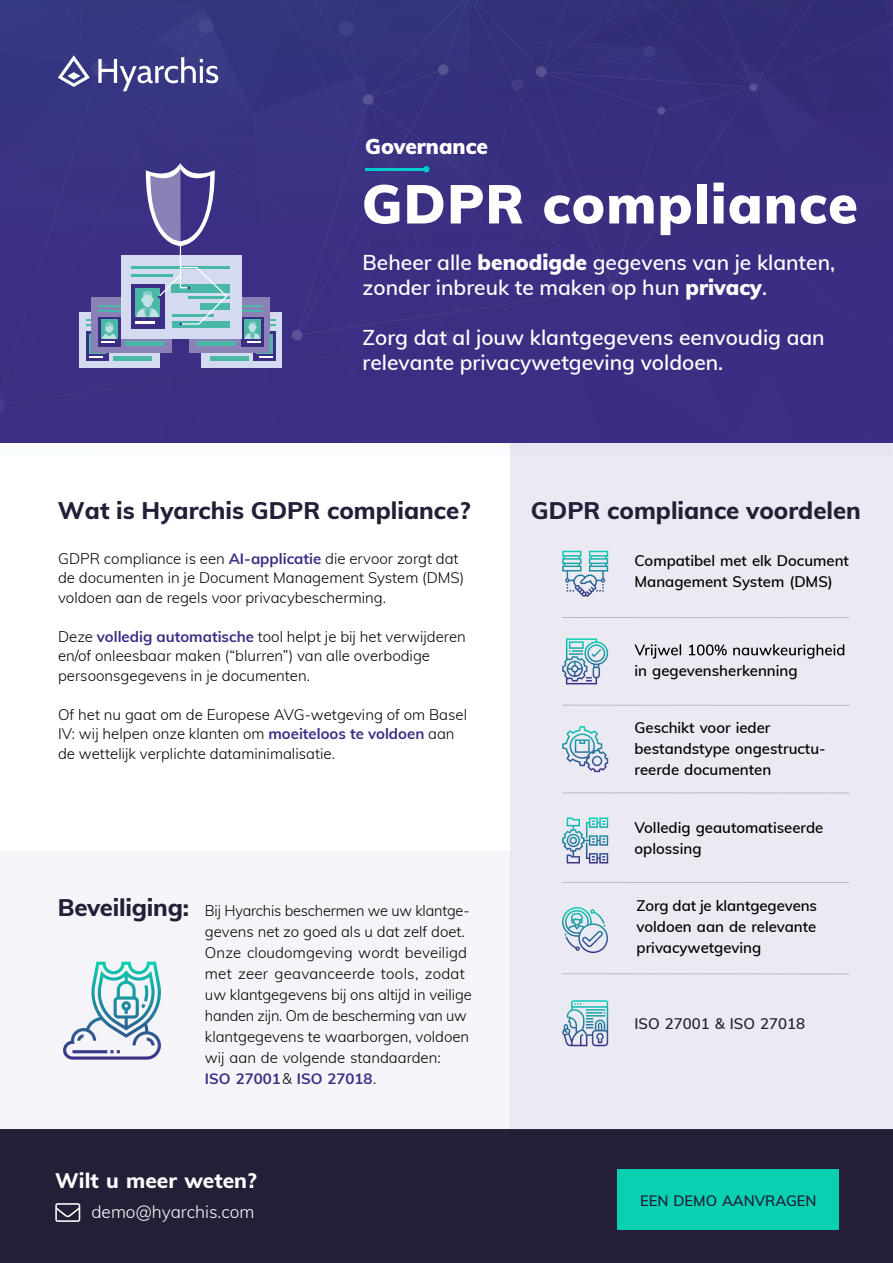
<style>
.page{position:relative;width:893px;height:1263px;background:#fff}
.page>*{position:absolute;margin:0;border:0;box-sizing:border-box;transform-origin:0 0}
.t1{font:900 54px "Muli";letter-spacing:.025em;color:#fff}
.t2{font:800 24px "Muli";color:#241f37}
.t3{font:600 21px/25.2px "Muli";color:#fff}
.t4{font:800 21px "Muli";color:#fff}
.t5{font:900 21px "Muli";color:#fff}
.t6{font:300 17.25px "Muli";color:#fff}
.t7{font:300 15px/21px "Muli";color:#000}
.t8{font:600 15px/21px "Muli";color:#000}
.t9{font:600 15px "Muli";color:#241f37}
.t10{font:600 14.7px "Muli";color:#241f37}
.s1{font-weight:900}
.s2{font-weight:700;color:#3c2e85}
.s3{font-weight:800;font-size:24px;color:#241f37}
.s4{font-weight:700;color:#3d2e84}
</style>
<div class="page">
<div style="left:0;top:1129px;width:893px;height:134px;background:#241f37"></div>
<div style="left:0;top:852px;width:510px;height:277px;background:#f5f5f9"></div>
<div style="left:510px;top:442px;width:383px;height:687px;background:#ebeaf2"></div>
<div style="left:617px;top:1169px;width:222px;height:61px;background:#08d1b2"></div>
<svg style="left:562px;top:551px;width:46px;height:46px"></svg>
<svg style="left:562px;top:1000px;width:46px;height:46px"></svg>
<svg style="left:562px;top:638px;width:46px;height:46px"></svg>
<svg style="left:562px;top:726px;width:46px;height:46px"></svg>
<svg style="left:562px;top:817px;width:46px;height:46px"></svg>
<svg style="left:562px;top:907px;width:46px;height:46px"></svg>
<svg style="left:55px;top:1203px;width:25px;height:19px"></svg>
<hr style="left:562px;top:705px;width:287px;height:1px;background:#241f37">
<hr style="left:562px;top:617px;width:287px;height:1px;background:#241f37">
<hr style="left:562px;top:792px;width:287px;height:1px;background:#241f37">
<hr style="left:562px;top:882px;width:287px;height:1px;background:#241f37">
<hr style="left:562px;top:973px;width:287px;height:1px;background:#241f37">
<svg style="left:63px;top:962px;width:98px;height:97px"></svg>
<svg style="left:634px;top:644px;width:210px;height:15px"></svg>
<svg style="left:0;top:0;width:892px;height:443px;background:#3e3784"></svg>
<h3 class="t5" style="left:365px;top:131px;width:124px">Governance</h3>
<h1 class="t1" style="left:362px;top:164px;width:498px">GDPR compliance</h1>
<h3 class="t3" style="left:363px;top:248px;width:474px">Beheer alle <span class="s1">benodigde</span> gegevens van je klanten, zonder inbreuk te maken op hun <span class="s1">privacy</span>.</h3>
<h3 class="t3" style="left:363px;top:324px;width:464px">Zorg dat al jouw klantgegevens eenvoudig aan relevante privacywetgeving voldoen.</h3>
<h2 class="t2" style="left:58px;top:493px;width:414px">Wat is Hyarchis GDPR compliance?</h2>
<h2 class="t2" style="left:531px;top:493px;width:332px">GDPR compliance voordelen</h2>
<p class="t7" style="left:58px;top:548px;width:408px;line-height:19.5px">GDPR compliance is een <span class="s2">AI-applicatie</span> die ervoor zorgt dat de documenten in je Document Management System (DMS) voldoen aan de regels voor privacybescherming.</p>
<p class="t7" style="left:58px;top:626px;width:409px;line-height:19.5px">Deze <span class="s2">volledig automatische</span> tool helpt je bij het verwijderen en/of onleesbaar maken (“blurren”) van alle overbodige persoonsgegevens in je documenten.</p>
<p class="t7" style="left:58px;top:704px;width:410px;line-height:19.5px">Of het nu gaat om de Europese AVG-wetgeving of om Basel<br>IV: wij helpen onze klanten om <span class="s2">moeiteloos te voldoen</span> aan de wettelijk verplichte dataminimalisatie.</p>
<p class="t7" style="left:205px;top:900px;width:268px;text-indent:-147px"><span class="s3">Beveiliging:</span> Bij Hyarchis beschermen we uw klantge&shy;gevens net zo goed als u dat zelf doet.<br>Onze cloudomgeving wordt beveiligd met zeer geavanceerde tools, zodat uw klantgegevens bij ons altijd in veilige handen zijn. Om de bescherming van uw klantgegevens te waarborgen, voldoen wij aan de volgende standaarden:<br><span class="s4">ISO 27001</span>&amp; <span class="s4">ISO 27018</span>.</p>
<h3 class="t4" style="left:55px;top:1165px;width:203px">Wilt u meer weten?</h3>
<p class="t6" style="left:91px;top:1200px;width:165px">demo@hyarchis.com</p>
<p class="t8" style="left:634px;top:549px;width:216px">Compatibel met elk Document<br>Management System (DMS)</p>
<p class="t8" style="left:634px;top:660px;width:165px">in gegevensherkenning</p>
<p class="t8" style="left:634px;top:716px;width:193px">Geschikt voor ieder bestandstype ongestructu&shy;reerde documenten</p>
<p class="t8" style="left:634px;top:816px;width:190px">Volledig geautomatiseerde oplossing</p>
<p class="t8" style="left:636px;top:895px;width:182px;text-align:justify">Zorg dat je klantgegevens voldoen aan de relevante privacywetgeving</p>
<p class="t9" style="left:634px;top:1013px;width:172px">ISO 27001 &amp; ISO 27018</p>
<p class="t10" style="left:640px;top:1190px;width:178px">EEN DEMO AANVRAGEN</p>
</div>
